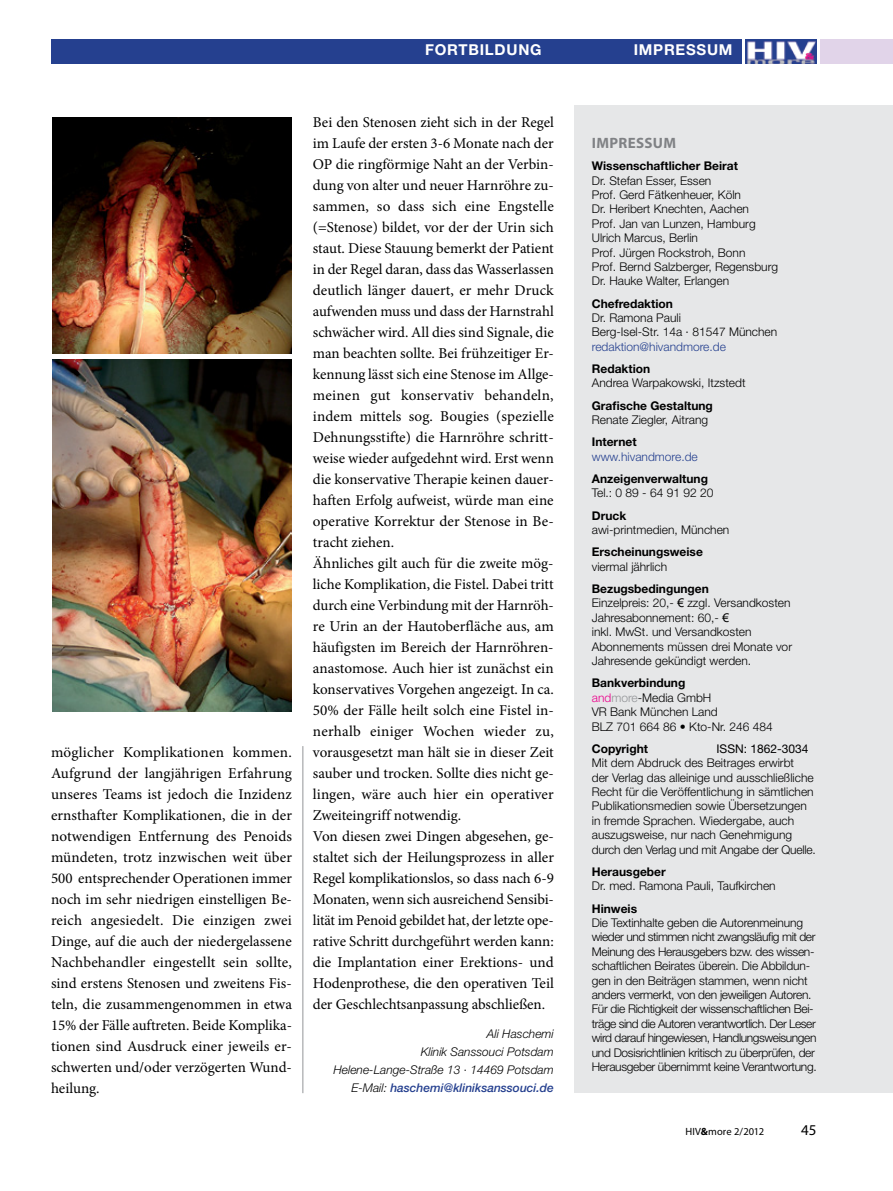
<style>
.page{position:relative;width:893px;height:1191px;background:#fff}
.page>*{position:absolute;margin:0;border:0;box-sizing:border-box;transform-origin:0 0}
.t1{font:15px/21px "Minion Pro";color:#000;text-align:justify}
.t2{font:700 15px "Helvetica Neue";letter-spacing:.05em;color:#fff}
.t3{font:700 15px "Myriad Pro";color:#808285}
.t4{font:15px "Myriad Pro";color:#000}
.t5{font:300 12px/14.4px "Helvetica Neue";color:#000}
.t6{font:300 12px/14.4px "Helvetica Neue";letter-spacing:-.025em;color:#000}
.t7{font:700 12px "Helvetica Neue";color:#000}
.t8{font:italic 300 12px/18px "Helvetica Neue";color:#000;text-align:right}
.t9{font:300 12px "Helvetica Neue";color:#25408f}
.t10{font:12px "Helvetica Neue";color:#000}
.t11{font:10.5px "Myriad Pro";letter-spacing:.01em;color:#000}
.s1{font-weight:500;color:#25408f}
.s2{font-weight:700}
.s3{font-family:"Arial";font-weight:400}
.s4{color:#ec008c}
.s5{color:#939598}
</style>
<div class="page">
<div style="left:821px;top:39px;width:72px;height:25px;background:#e1d4e9"></div>
<div style="left:51px;top:39px;width:690px;height:25px;background:#25408f"></div>
<img style="left:745px;top:39px;width:71px;height:25px">
<hr style="left:302px;top:746px;width:1px;height:347px;background:#939598">
<img style="left:52px;top:359px;width:239px;height:353px">
<img style="left:52px;top:118px;width:239px;height:235px">
<div style="left:575px;top:105px;width:318px;height:987px;background:#e6e7e8"></div>
<p class="t2" style="left:425px;top:40px;width:118px">Fortbildung</p>
<p class="t2" style="left:634px;top:40px;width:100px">Impressum</p>
<p class="t1" style="left:51px;top:742px;width:243px">möglicher Komplikationen kommen.<br>Aufgrund der langjährigen Erfahrung unseres Teams ist jedoch die Inzidenz ernsthafter Komplikationen, die in der notwendigen Entfernung des Penoids mündeten, trotz inzwischen weit über 500 entsprechender Operationen immer noch im sehr niedrigen einstelligen Be&shy;reich angesiedelt. Die einzigen zwei Dinge, auf die auch der niedergelassene Nachbehandler eingestellt sein sollte, sind erstens Stenosen und zweitens Fis&shy;teln, die zusammengenommen in etwa 15% der Fälle auftreten. Beide Komplika&shy;tionen sind Ausdruck einer jeweils er&shy;schwerten und/oder verzögerten Wund&shy;heilung.</p>
<p class="t1" style="left:313px;top:112px;width:243px;text-align:left">Bei den Stenosen zieht sich in der Regel im Laufe der ersten 3-6 Monate nach der OP die ringförmige Naht an der Verbin&shy;dung von alter und neuer Harnröhre zu&shy;sammen, so dass sich eine Engstelle (=Stenose) bildet, vor der der Urin sich staut. Diese Stauung bemerkt der Patient in der Regel daran, dass das Wasserlassen deutlich länger dauert, er mehr Druck aufwenden muss und dass der Harnstrahl schwächer wird. All dies sind Signale, die man beachten sollte. Bei frühzeitiger Er&shy;kennung lässt sich eine Stenose im Allge&shy;meinen gut konservativ behandeln, indem mittels sog. Bougies (spezielle Dehnungsstifte) die Harnröhre schritt&shy;weise wieder aufgedehnt wird. Erst wenn die konservative Therapie keinen dauer&shy;haften Erfolg aufweist, würde man eine operative Korrektur der Stenose in Be&shy;tracht ziehen.<br>Ähnliches gilt auch für die zweite mög&shy;liche Komplikation, die Fistel. Dabei tritt durch eine Verbindung mit der Harnröh&shy;re Urin an der Hautoberfläche aus, am häufigsten im Bereich der Harnröhren&shy;anastomose. Auch hier ist zunächst ein konservatives Vorgehen angezeigt. In ca.<br>50% der Fälle heilt solch eine Fistel in&shy;nerhalb einiger Wochen wieder zu, vorausgesetzt man hält sie in dieser Zeit sauber und trocken. Sollte dies nicht ge&shy;lingen, wäre auch hier ein operativer Zweiteingriff notwendig.<br>Von diesen zwei Dingen abgesehen, ge&shy;staltet sich der Heilungsprozess in aller Regel komplikationslos, so dass nach 6-9<br>Monaten, wenn sich ausreichend Sensibi&shy;lität im Penoid gebildet hat, der letzte ope&shy;rative Schritt durchgeführt werden kann: die Implantation einer Erektions- und Hodenprothese, die den operativen Teil der Geschlechtsanpassung abschließen.</p>
<p class="t8" style="left:333px;top:1024px;width:222px">Ali Haschemi<br>Klinik Sanssouci Potsdam<br>Helene-Lange-Straße 13 · 14469 Potsdam<br>E-Mail: <span class="s1">haschemi@kliniksanssouci.de</span></p>
<p class="t3" style="left:592px;top:133px;width:84px">IMPRESSUM</p>
<p class="t7" style="left:592px;top:158px;width:148px">Wissenschaftlicher Beirat</p>
<p class="t5" style="left:592px;top:173px;width:188px">Dr. Stefan Esser, Essen<br>Prof. Gerd Fätkenheuer, Köln<br>Dr. Heribert Knechten, Aachen<br>Prof. Jan van Lunzen, Hamburg<br>Ulrich Marcus, Berlin<br>Prof. Jürgen Rockstroh, Bonn<br>Prof. Bernd Salzberger, Regensburg<br>Dr. Hauke Walter, Erlangen</p>
<p class="t7" style="left:592px;top:296px;width:83px">Chefredaktion</p>
<p class="t5" style="left:592px;top:310px;width:187px">Dr. Ramona Pauli<br>Berg-Isel-Str. 14a · 81547 München</p>
<p class="t9" style="left:592px;top:339px;width:136px">redaktion@hivandmore.de</p>
<p class="t7" style="left:592px;top:361px;width:60px">Redaktion</p>
<p class="t5" style="left:592px;top:376px;width:155px">Andrea Warpakowski, Itzstedt</p>
<p class="t7" style="left:592px;top:398px;width:123px">Grafische Gestaltung</p>
<p class="t5" style="left:592px;top:412px;width:118px">Renate Ziegler, Aitrang</p>
<p class="t7" style="left:592px;top:435px;width:46px">Internet</p>
<p class="t9" style="left:592px;top:449px;width:108px">www.hivandmore.de</p>
<p class="t7" style="left:592px;top:471px;width:118px">Anzeigenverwaltung</p>
<p class="t5" style="left:592px;top:486px;width:123px">Tel.: 0 89 - 64 91 92 20</p>
<p class="t7" style="left:592px;top:508px;width:36px">Druck</p>
<p class="t5" style="left:592px;top:522px;width:139px">awi-printmedien, München</p>
<p class="t7" style="left:592px;top:544px;width:113px">Erscheinungsweise</p>
<p class="t5" style="left:592px;top:559px;width:77px">viermal jährlich</p>
<p class="t5" style="left:592px;top:581px;width:202px"><span class="s2">Bezugsbedingungen<br></span>Einzelpreis: 20,- <span class="s3">€</span> zzgl. Versandkosten<br>Jahresabonnement: 60,- <span class="s3">€<br></span>inkl. MwSt. und Versandkosten<br>Abonnements müssen drei Monate vor<br>Jahresende gekündigt werden.</p>
<p class="t5" style="left:592px;top:675px;width:182px"><span class="s2">Bankverbindung<br></span><span class="s4">and</span><span class="s5">more</span>-Media GmbH<br>VR Bank München Land<br>BLZ 701 664 86 • Kto-Nr. 246 484</p>
<p class="t7" style="left:592px;top:741px;width:58px">Copyright</p>
<p class="t10" style="left:716px;top:741px;width:94px">ISSN: 1862-3034</p>
<p class="t5" style="left:592px;top:755px;width:226px">Mit dem Abdruck des Beitrages erwirbt<br>der Verlag das alleinige und ausschließliche Recht für die Veröffentlichung in sämtlichen Publikationsmedien sowie Übersetzungen in fremde Sprachen. Wiedergabe, auch auszugsweise, nur nach Genehmigung durch den Verlag und mit Angabe der Quelle.</p>
<p class="t7" style="left:592px;top:864px;width:76px">Herausgeber</p>
<p class="t5" style="left:592px;top:878px;width:185px">Dr. med. Ramona Pauli, Taufkirchen</p>
<p class="t7" style="left:592px;top:901px;width:47px">Hinweis</p>
<p class="t6" style="left:592px;top:915px;width:226px">Die Textinhalte geben die Autorenmeinung wieder und stimmen nicht zwangsläufig mit der Meinung des Herausgebers bzw. des wissen&shy;schaftlichen Beirates überein. Die Abbildun&shy;gen in den Beiträgen stammen, wenn nicht anders vermerkt, von den jeweiligen Autoren.<br>Für die Richtigkeit der wissenschaftlichen Bei&shy;träge sind die Autoren verantwortlich. Der Leser wird darauf hingewiesen, Handlungsweisungen und Dosisrichtlinien kritisch zu überprüfen, der Herausgeber übernimmt keine Verantwortung.</p>
<p class="t11" style="left:685px;top:1125px;width:80px">HIV<span class="s2">&amp;</span>more 2/2012</p>
<p class="t4" style="left:801px;top:1121px;width:17px">45</p>
</div>
